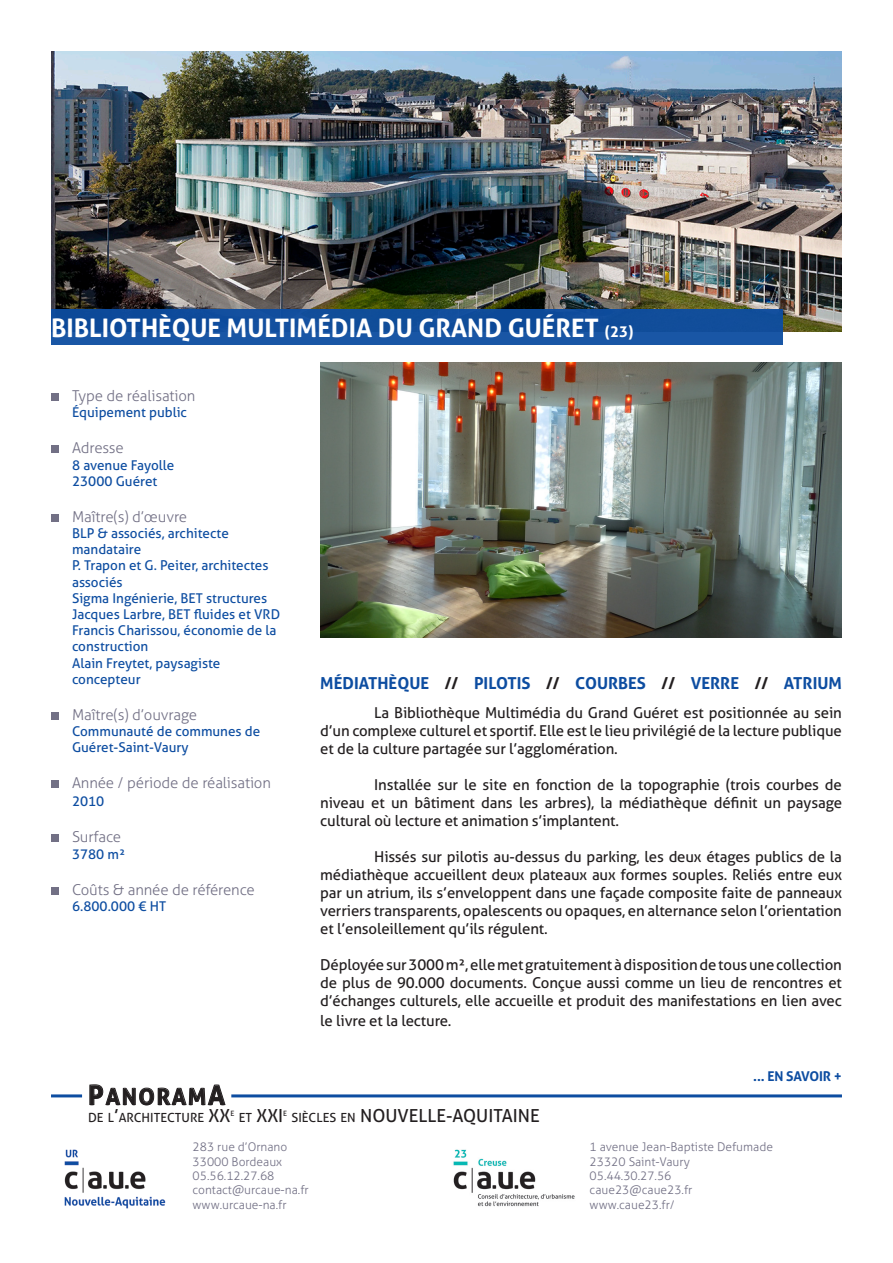
<style>
.page{position:relative;width:893px;height:1263px;background:#fff}
.page>*{position:absolute;margin:0;border:0;box-sizing:border-box;transform-origin:0 0}
.t1{font:700 25.5px "Aller";color:#fff}
.t2{font:700 22.5px "Aller";letter-spacing:.075em;color:#231f20}
.t3{font:18px "Aller";color:#231f20}
.t4{font:700 16.5px "Aller";color:#0d4da1}
.t5{font:15px/18px "Aller";letter-spacing:-.01em;color:#231f20;text-align:justify}
.t6{font:300 15px "Aller";letter-spacing:-.01em;color:#727085}
.t7{font:13.5px/16.2px "Aller";color:#0d4da1}
.t8{font:700 13.5px "Aller";letter-spacing:-.01em;color:#0d4da1}
.t9{font:12.6px "Aller";color:#231f20}
.t10{font:300 12px/14.4px "Aller";color:#727085}
.t11{font:7.35px "Aller";color:#231f20}
.s1{font-size:15px}
.s2{font-size:27px}
.s3{color:#231f20}
.s4{font-size:18px}
.s5{font-size:12.6px}
</style>
<div class="page">
<svg style="left:90px;top:1084px;width:135px;height:21px"></svg>
<hr style="left:231px;top:1094px;width:611px;height:3px;background:#0d4da1">
<hr style="left:51px;top:1094px;width:31px;height:3px;background:#0d4da1">
<img style="left:64px;top:1149px;width:102px;height:60px">
<img style="left:453px;top:1149px;width:122px;height:58px">
<img style="left:51px;top:51px;width:791px;height:281px">
<div style="left:51px;top:310px;width:731px;height:35px;background:#0d4da1"></div>
<div style="left:51px;top:393px;width:8px;height:8px;background:#727085"></div>
<div style="left:51px;top:445px;width:8px;height:8px;background:#727085"></div>
<div style="left:51px;top:514px;width:8px;height:8px;background:#727085"></div>
<div style="left:51px;top:712px;width:8px;height:8px;background:#727085"></div>
<div style="left:51px;top:780px;width:8px;height:8px;background:#727085"></div>
<div style="left:51px;top:834px;width:8px;height:8px;background:#727085"></div>
<div style="left:51px;top:886px;width:8px;height:8px;background:#727085"></div>
<img style="left:320px;top:363px;width:522px;height:275px">
<p class="t1" style="left:51px;top:312px;width:584px">BIBLIOTHÈQUE MULTIMÉDIA DU GRAND GUÉRET <span class="s1">(23)</span></p>
<p class="t6" style="left:72px;top:387px;width:125px">Type de réalisation</p>
<p class="t7" style="left:72px;top:404px;width:117px">Équipement public</p>
<p class="t6" style="left:72px;top:439px;width:53px">Adresse</p>
<p class="t7" style="left:72px;top:457px;width:104px">8 avenue Fayolle</p>
<p class="t7" style="left:72px;top:473px;width:87px">23000 Guéret</p>
<p class="t6" style="left:72px;top:507px;width:117px">Maître(s) d’œuvre</p>
<p class="t7" style="left:72px;top:525px;width:158px">BLP &amp; associés, architecte mandataire</p>
<p class="t7" style="left:72px;top:557px;width:198px">P. Trapon et G. Peiter, architectes associés</p>
<p class="t7" style="left:72px;top:590px;width:197px">Sigma Ingénierie, BET structures</p>
<p class="t7" style="left:72px;top:606px;width:210px">Jacques Larbre, BET fluides et VRD</p>
<p class="t7" style="left:72px;top:622px;width:206px">Francis Charissou, économie de la construction</p>
<p class="t7" style="left:72px;top:655px;width:150px">Alain Freytet, paysagiste concepteur</p>
<p class="t6" style="left:72px;top:705px;width:127px">Maître(s) d’ouvrage</p>
<p class="t7" style="left:72px;top:723px;width:190px">Communauté de communes de<br>Guéret-Saint-Vaury</p>
<p class="t6" style="left:72px;top:774px;width:200px">Année / période de réalisation</p>
<p class="t7" style="left:72px;top:793px;width:34px">2010</p>
<p class="t6" style="left:72px;top:828px;width:51px">Surface</p>
<p class="t7" style="left:72px;top:845px;width:55px">3780 m²</p>
<p class="t6" style="left:72px;top:880px;width:184px">Coûts &amp; année de référence</p>
<p class="t7" style="left:72px;top:898px;width:96px">6.800.000 € HT</p>
<h2 class="t2" style="left:88px;top:1083px;width:139px"><span class="s2">P</span>ANORAM<span class="s2">A</span></h2>
<p class="t4" style="left:320px;top:672px;width:523px">MÉDIATHÈQUE <span class="s3">//</span> PILOTIS <span class="s3">//</span> COURBES <span class="s3">//</span> VERRE <span class="s3">//</span> ATRIUM</p>
<p class="t5" style="left:320px;top:704px;width:523px;text-indent:54px">La Bibliothèque Multimédia du Grand Guéret est positionnée au sein d’un complexe culturel et sportif. Elle est le lieu privilégié de la lecture publique et de la culture partagée sur l’agglomération.</p>
<p class="t5" style="left:320px;top:776px;width:523px;text-indent:54px">Installée sur le site en fonction de la topographie (trois courbes de niveau et un bâtiment dans les arbres), la médiathèque définit un paysage cultural où lecture et animation s’implantent.</p>
<p class="t5" style="left:320px;top:848px;width:523px;text-indent:54px">Hissés sur pilotis au-dessus du parking, les deux étages publics de la médiathèque accueillent deux plateaux aux formes souples. Reliés entre eux par un atrium, ils s’enveloppent dans une façade composite faite de panneaux verriers transparents, opalescents ou opaques, en alternance selon l’orientation et l’ensoleillement qu’ils régulent.</p>
<p class="t5" style="left:320px;top:956px;width:523px">Déployée sur 3000 m², elle met gratuitement à disposition de tous une collection de plus de 90.000 documents. Conçue aussi comme un lieu de rencontres et d’échanges culturels, elle accueille et produit des manifestations en lien avec</p>
<p class="t5" style="left:320px;top:1011px;width:133px">le livre et la lecture.</p>
<p class="t8" style="left:753px;top:1068px;width:90px">... EN SAVOIR +</p>
<p class="t9" style="left:88px;top:1110px;width:144px">DE L<span class="s4">’</span>ARCHITECTURE <span class="s4">XX</span></p>
<p class="t11" style="left:231px;top:1109px;width:5px">E</p>
<p class="t3" style="left:239px;top:1105px;width:43px"><span class="s5">ET</span> XXI</p>
<p class="t11" style="left:283px;top:1109px;width:5px">E</p>
<p class="t9" style="left:291px;top:1110px;width:128px">SIÈCLES EN <span class="s4">NOUVELLE</span></p>
<p class="t3" style="left:446px;top:1105px;width:40px">-AQUITAINE</p>
<p class="t10" style="left:193px;top:1140px;width:118px">283 rue d’Ornano<br>33000 Bordeaux<br>05.56.12.27.68 contact@urcaue-na.fr www.urcaue-na.fr</p>
<p class="t10" style="left:590px;top:1140px;width:185px">1 avenue Jean-Baptiste Defumade<br>23320 Saint-Vaury<br>05.44.30.27.56 caue23@caue23.fr www.caue23.fr/</p>
</div>
